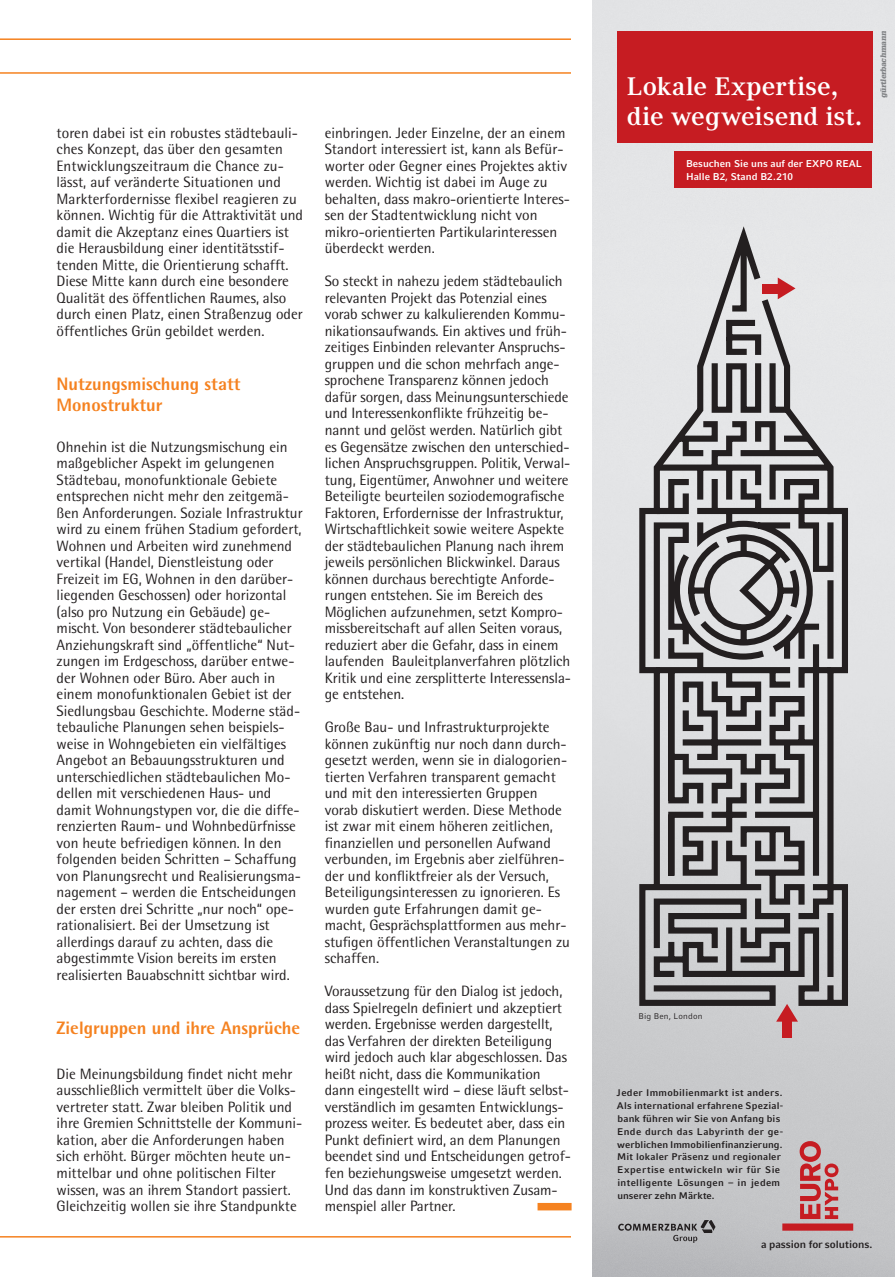
<style>
.page{position:relative;width:895px;height:1277px;background:#fff}
.page>*{position:absolute;margin:0;border:0;box-sizing:border-box;transform-origin:0 0}
.t1{font:700 25.2px/30.2px "Compatil Text LT";letter-spacing:.015em;color:#fff}
.t2{font:800 18px/21px "Rotis Semi Sans";color:#f58220}
.t3{font:15px/16.5px "Rotis Semi Sans";color:#231f20}
.t4{font:700 10.5px "Compatil Fact LT";color:#231f20}
.t5{font:700 9.9px/13.2px "Compatil Fact LT";color:#fff}
.t6{font:700 9.6px/12.9px "Compatil Fact LT";letter-spacing:.02em;color:#231f20}
.t7{font:8.25px "Compatil Fact LT";letter-spacing:.025em;color:#231f20}
.t8{font:900 7.5px "Glypha LT";color:#808285}
</style>
<div class="page">
<hr style="left:0;top:1235px;width:894px;height:2px;background:#f58220">
<svg style="left:0;top:38px;width:571px;height:36px"></svg>
<div style="left:537px;top:1202px;width:34px;height:8px;background:#f58220"></div>
<div style="left:571px;top:1210px;width:323px;height:37px;background:#fff"></div>
<img style="left:592px;top:0;width:302px;height:1276px">
<svg style="left:799px;top:1140px;width:39px;height:78px;background:#c57d81"></svg>
<div style="left:782px;top:1223px;width:70px;height:7px;background:#c61c22"></div>
<svg style="left:618px;top:1219px;width:97px;height:23px;background:#9f9fa2"></svg>
<svg style="left:636px;top:216px;width:214px;height:792px;background:#a3a2a4"></svg>
<div style="left:761px;top:284px;width:21px;height:9px;background:#c61c22"></div>
<svg style="left:777px;top:277px;width:18px;height:22px"></svg>
<div style="left:782px;top:1016px;width:9px;height:21px;background:#c61c22"></div>
<svg style="left:775px;top:1003px;width:22px;height:18px"></svg>
<div style="left:616px;top:31px;width:255px;height:112px;background:#c61c22"></div>
<div style="left:674px;top:151px;width:197px;height:37px;background:#c61c22"></div>
<svg style="left:592px;top:1270px;width:2px;height:7px"></svg>
<svg style="left:893px;top:0;width:2px;height:9px"></svg>
<svg style="left:893px;top:1269px;width:2px;height:8px"></svg>
<p class="t3" style="left:57px;top:124px;width:248px">toren dabei ist ein robustes städtebauli&shy;ches Konzept, das über den gesamten Entwicklungszeitraum die Chance zu&shy;lässt, auf veränderte Situationen und Markterfordernisse flexibel reagieren zu können. Wichtig für die Attraktivität und damit die Akzeptanz eines Quartiers ist die Herausbildung einer identitätsstif&shy;tenden Mitte, die Orientierung schafft.<br>Diese Mitte kann durch eine besondere Qualität des öffentlichen Raumes, also durch einen Platz, einen Straßenzug oder öffentliches Grün gebildet werden.</p>
<p class="t2" style="left:57px;top:373px;width:185px">Nutzungsmischung statt<br>Monostruktur</p>
<p class="t3" style="left:57px;top:438px;width:247px">Ohnehin ist die Nutzungsmischung ein maßgeblicher Aspekt im gelungenen Städtebau, monofunktionale Gebiete entsprechen nicht mehr den zeitgemä&shy;ßen Anforderungen. Soziale Infrastruktur wird zu einem frühen Stadium gefordert, Wohnen und Arbeiten wird zunehmend vertikal (Handel, Dienstleistung oder Freizeit im EG, Wohnen in den darüber&shy;liegenden Geschossen) oder horizontal (also pro Nutzung ein Gebäude) ge&shy;mischt. Von besonderer städtebaulicher Anziehungskraft sind „öffentliche“ Nut&shy;zungen im Erdgeschoss, darüber entwe&shy;der Wohnen oder Büro. Aber auch in einem monofunktionalen Gebiet ist der Siedlungsbau Geschichte. Moderne städ&shy;tebauliche Planungen sehen beispiels&shy;weise in Wohngebieten ein vielfältiges Angebot an Bebauungsstrukturen und unterschiedlichen städtebaulichen Mo&shy;dellen mit verschiedenen Haus- und damit Wohnungstypen vor, die die diffe&shy;renzierten Raum- und Wohnbedürfnisse von heute befriedigen können. In den folgenden beiden Schritten – Schaffung von Planungsrecht und Realisierungsma&shy;nagement – werden die Entscheidungen der ersten drei Schritte „nur noch“ ope&shy;rationalisiert. Bei der Umsetzung ist allerdings darauf zu achten, dass die abgestimmte Vision bereits im ersten realisierten Bauabschnitt sichtbar wird.</p>
<p class="t2" style="left:57px;top:1016px;width:245px">Zielgruppen und ihre Ansprüche</p>
<p class="t3" style="left:57px;top:1065px;width:247px">Die Meinungsbildung findet nicht mehr ausschließlich vermittelt über die Volks&shy;vertreter statt. Zwar bleiben Politik und ihre Gremien Schnittstelle der Kommuni&shy;kation, aber die Anforderungen haben sich erhöht. Bürger möchten heute un&shy;mittelbar und ohne politischen Filter wissen, was an ihrem Standort passiert.<br>Gleichzeitig wollen sie ihre Standpunkte</p>
<p class="t3" style="left:324px;top:124px;width:246px">einbringen. Jeder Einzelne, der an einem Standort interessiert ist, kann als Befür&shy;worter oder Gegner eines Projektes aktiv werden. Wichtig ist dabei im Auge zu behalten, dass makro-orientierte Interes&shy;sen der Stadtentwicklung nicht von mikro-orientierten Partikularinteressen überdeckt werden.</p>
<p class="t3" style="left:324px;top:273px;width:248px">So steckt in nahezu jedem städtebaulich relevanten Projekt das Potenzial eines vorab schwer zu kalkulierenden Kommu&shy;nikationsaufwands. Ein aktives und früh&shy;zeitiges Einbinden relevanter Anspruchs&shy;gruppen und die schon mehrfach ange&shy;sprochene Transparenz können jedoch dafür sorgen, dass Meinungsunterschiede und Interessenkonflikte frühzeitig be&shy;nannt und gelöst werden. Natürlich gibt es Gegensätze zwischen den unterschied&shy;lichen Anspruchsgruppen. Politik, Verwal&shy;tung, Eigentümer, Anwohner und weitere Beteiligte beurteilen soziodemografische Faktoren, Erfordernisse der Infrastruktur, Wirtschaftlichkeit sowie weitere Aspekte der städtebaulichen Planung nach ihrem jeweils persönlichen Blickwinkel. Daraus können durchaus berechtigte Anforde&shy;rungen entstehen. Sie im Bereich des Möglichen aufzunehmen, setzt Kompro&shy;missbereitschaft auf allen Seiten voraus, reduziert aber die Gefahr, dass in einem laufenden Bauleitplanverfahren plötzlich Kritik und eine zersplitterte Interessensla&shy;ge entstehen.</p>
<p class="t3" style="left:324px;top:718px;width:247px">Große Bau- und Infrastrukturprojekte können zukünftig nur noch dann durch&shy;gesetzt werden, wenn sie in dialogorien&shy;tierten Verfahren transparent gemacht und mit den interessierten Gruppen vorab diskutiert werden. Diese Methode ist zwar mit einem höheren zeitlichen, finanziellen und personellen Aufwand verbunden, im Ergebnis aber zielführen&shy;der und konfliktfreier als der Versuch, Beteiligungsinteressen zu ignorieren. Es wurden gute Erfahrungen damit ge&shy;macht, Gesprächsplattformen aus mehr&shy;stufigen öffentlichen Veranstaltungen zu schaffen.</p>
<p class="t3" style="left:324px;top:982px;width:247px">Voraussetzung für den Dialog ist jedoch, dass Spielregeln definiert und akzeptiert werden. Ergebnisse werden dargestellt, das Verfahren der direkten Beteiligung wird jedoch auch klar abgeschlossen. Das heißt nicht, dass die Kommunikation dann eingestellt wird – diese läuft selbst&shy;verständlich im gesamten Entwicklungs&shy;prozess weiter. Es bedeutet aber, dass ein Punkt definiert wird, an dem Planungen beendet sind und Entscheidungen getrof&shy;fen beziehungsweise umgesetzt werden.<br>Und das dann im konstruktiven Zusam&shy;menspiel aller Partner.</p>
<h1 class="t1" style="left:626px;top:71px;width:237px">Lokale Expertise, die wegweisend ist.</h1>
<p class="t5" style="left:685px;top:156px;width:177px">Besuchen Sie uns auf der EXPO REAL<br>Halle B2, Stand B2.210</p>
<p class="t8" style="left:878px;top:98px;width:70px;rotate:-90deg">gürtlerbachmann</p>
<p class="t7" style="left:638px;top:1010px;width:66px">Big Ben, London</p>
<p class="t6" style="left:616px;top:1085px;width:168px">Jeder Immobilienmarkt ist anders.<br>Als international erfahrene Spezial&shy;bank führen wir Sie von Anfang bis Ende durch das Labyrinth der ge&shy;werblichen Immobilienfinanzierung.<br>Mit lokaler Präsenz und regionaler Expertise entwickeln wir für Sie intelligente Lösungen – in jedem unserer zehn Märkte.</p>
<p class="t4" style="left:760px;top:1238px;width:113px">a passion for solutions.</p>
</div>
